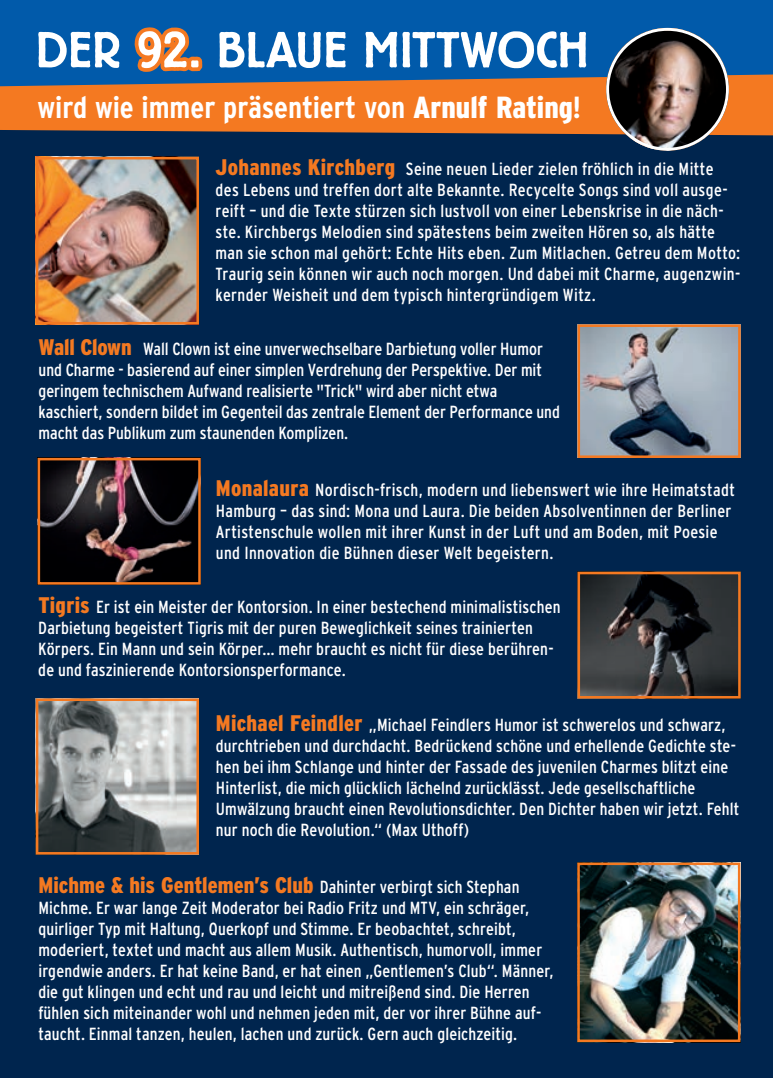
<style>
.page{position:relative;width:773px;height:1078px;background:#fff}
.page>*{position:absolute;margin:0;border:0;box-sizing:border-box;transform-origin:0 0}
.t1{font:500 50px "Berliner Grotesk";color:#fff}
.t2{font:700 condensed 30.5px "Interstate";letter-spacing:-.005em;color:#fff}
.t3{font:condensed 17.5px/21px "Interstate";letter-spacing:.01em;color:#fff}
.s1{font-weight:900}
.s2{font-weight:900;font-size:22.5px;color:#f47921}
</style>
<div class="page">
<div style="left:0;top:0;width:772px;height:222px;background:#015aaa"></div>
<div style="left:0;top:109px;width:772px;height:968px;background:#00254e"></div>
<svg style="left:131px;top:27px;width:72px;height:130px"></svg>
<svg style="left:0;top:74px;width:772px;height:61px;background:#cc7133"></svg>
<img style="left:606px;top:28px;width:122px;height:123px">
<img style="left:39px;top:160px;width:157px;height:161px">
<div style="left:36px;top:157px;width:163px;height:167px;border:2px solid #f47921"></div>
<img style="left:580px;top:327px;width:157px;height:128px">
<div style="left:577px;top:324px;width:163px;height:134px;border:2px solid #f47921"></div>
<img style="left:41px;top:461px;width:157px;height:120px">
<div style="left:38px;top:458px;width:163px;height:126px;border:2px solid #f47921"></div>
<img style="left:580px;top:574px;width:157px;height:121px">
<div style="left:577px;top:571px;width:163px;height:127px;border:2px solid #f47921"></div>
<img style="left:580px;top:865px;width:157px;height:173px">
<div style="left:577px;top:862px;width:163px;height:179px;border:2px solid #f47921"></div>
<img style="left:39px;top:701px;width:157px;height:150px">
<div style="left:36px;top:698px;width:163px;height:156px;border:2px solid #f47921"></div>
<h1 class="t1" style="left:36px;top:23px;width:554px">DER 92. BLAUE MITTWOCH</h1>
<h2 class="t2" style="left:38px;top:90px;width:544px">wird wie immer präsentiert von <span class="s1">Arnulf Rating</span>!</h2>
<p class="t3" style="left:215px;top:158px;width:526px"><span class="s2">Johannes Kirchberg</span> Seine neuen Lieder zielen fröhlich in die Mitte des Lebens und treffen dort alte Bekannte. Recycelte Songs sind voll ausge&shy;reift – und die Texte stürzen sich lustvoll von einer Lebenskrise in die näch&shy;ste. Kirchbergs Melodien sind spätestens beim zweiten Hören so, als hätte man sie schon mal gehört: Echte Hits eben. Zum Mitlachen. Getreu dem Motto:<br>Traurig sein können wir auch noch morgen. Und dabei mit Charme, augenzwin&shy;kernder Weisheit und dem typisch hintergründigem Witz.</p>
<p class="t3" style="left:39px;top:338px;width:523px"><span class="s2">Wall Clown</span> Wall Clown ist eine unverwechselbare Darbietung voller Humor und Charme - basierend auf einer simplen Verdrehung der Perspektive. Der mit geringem technischem Aufwand realisierte "Trick" wird aber nicht etwa kaschiert, sondern bildet im Gegenteil das zentrale Element der Performance und macht das Publikum zum staunenden Komplizen.</p>
<p class="t3" style="left:216px;top:479px;width:520px"><span class="s2">Monalaura</span> Nordisch-frisch, modern und liebenswert wie ihre Heimatstadt Hamburg – das sind: Mona und Laura. Die beiden Absolventinnen der Berliner Artistenschule wollen mit ihrer Kunst in der Luft und am Boden, mit Poesie und Innovation die Bühnen dieser Welt begeistern.</p>
<p class="t3" style="left:38px;top:596px;width:523px"><span class="s2">Tigris</span> Er ist ein Meister der Kontorsion. In einer bestechend minimalistischen Darbietung begeistert Tigris mit der puren Beweglichkeit seines trainierten Körpers. Ein Mann und sein Körper… mehr braucht es nicht für diese berühren&shy;de und faszinierende Kontorsionsperformance.</p>
<p class="t3" style="left:216px;top:714px;width:525px"><span class="s2">Michael Feindler</span> „Michael Feindlers Humor ist schwerelos und schwarz, durchtrieben und durchdacht. Bedrückend schöne und erhellende Gedichte ste&shy;hen bei ihm Schlange und hinter der Fassade des juvenilen Charmes blitzt eine Hinterlist, die mich glücklich lächelnd zurücklässt. Jede gesellschaftliche Umwälzung braucht einen Revolutionsdichter. Den Dichter haben wir jetzt. Fehlt nur noch die Revolution.“ (Max Uthoff)</p>
<p class="t3" style="left:38px;top:876px;width:516px"><span class="s2">Michme &amp; his Gentlemen’s Club</span> Dahinter verbirgt sich Stephan Michme. Er war lange Zeit Moderator bei Radio Fritz und MTV, ein schräger, quirliger Typ mit Haltung, Querkopf und Stimme. Er beobachtet, schreibt, moderiert, textet und macht aus allem Musik. Authentisch, humorvoll, immer irgendwie anders. Er hat keine Band, er hat einen „Gentlemen’s Club“. Männer, die gut klingen und echt und rau und leicht und mitreißend sind. Die Herren fühlen sich miteinander wohl und nehmen jeden mit, der vor ihrer Bühne auf&shy;taucht. Einmal tanzen, heulen, lachen und zurück. Gern auch gleichzeitig.</p>
</div>
